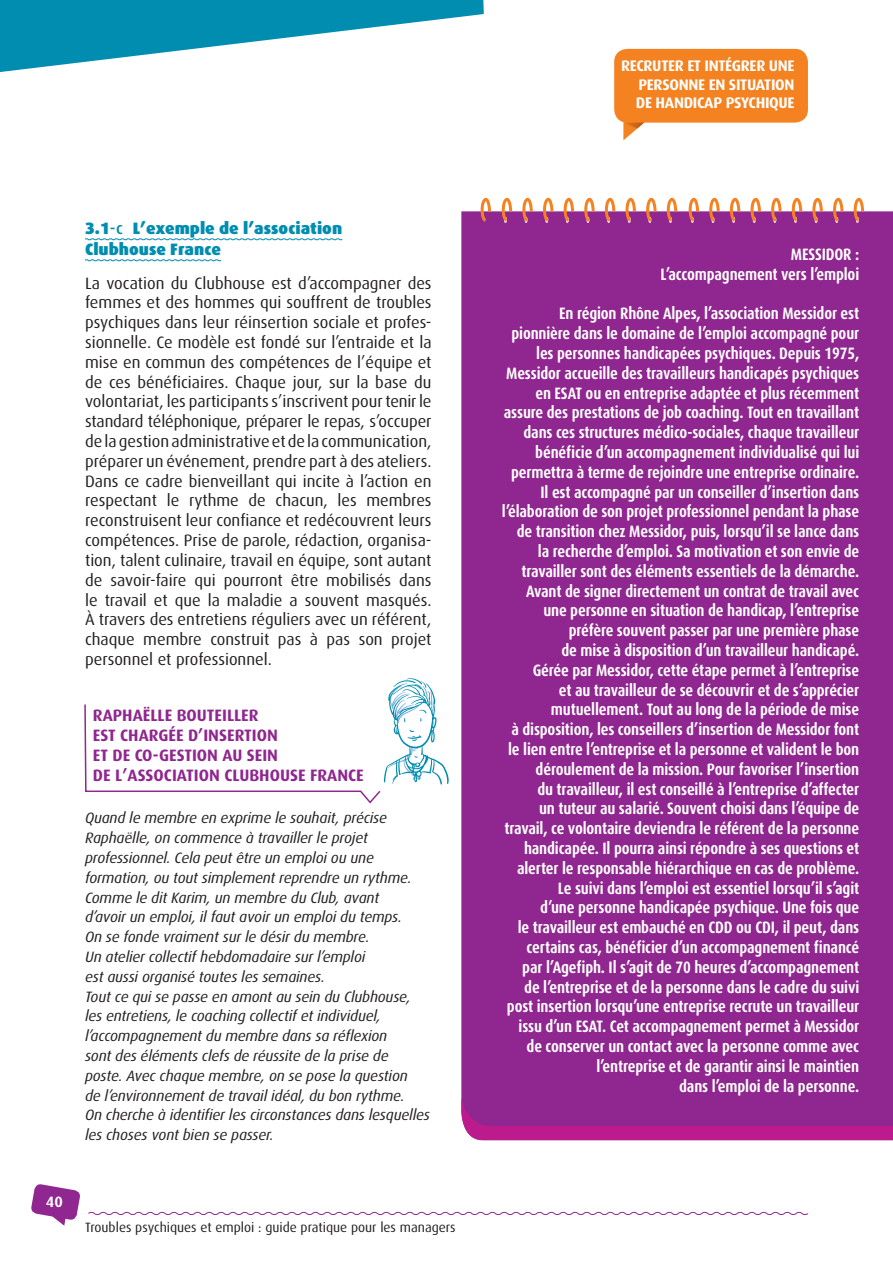
<style>
.page{position:relative;width:893px;height:1263px;background:#fff}
.page>*{position:absolute;margin:0;border:0;box-sizing:border-box;transform-origin:0 0}
.t1{font:700 condensed 16.5px/19.8px "Dax OT";letter-spacing:-.01em;color:#fff;text-align:right}
.t2{font:16.5px/19.8px "Dax";color:#231f20;text-align:justify}
.t3{font:700 16.5px/19.8px "Dax";color:#90268f}
.t4{font:900 16.5px/21px "Dax";color:#008db0}
.t5{font:700 15.3px/18.3px "Dax";letter-spacing:-.02em;color:#fff;text-align:justify}
.t6{font:italic 15px/19.8px "Dax";letter-spacing:-.01em;color:#231f20}
.t7{font:700 15px "Dax";color:#fff}
.t8{font:13.5px "Dax";color:#231f20}
.s1{font-weight:500}
</style>
<div class="page">
<svg style="left:31px;top:1184px;width:49px;height:42px"></svg>
<div style="left:614px;top:49px;width:194px;height:74px;background:#f58220;border-radius:13px"></div>
<svg style="left:623px;top:122px;width:28px;height:18px"></svg>
<img style="left:623px;top:123px;width:21px;height:6px">
<svg style="left:0;top:0;width:484px;height:72px"></svg>
<svg style="left:88px;top:1211px;width:721px;height:4px"></svg>
<svg style="left:84px;top:238px;width:259px;height:3px"></svg>
<svg style="left:84px;top:259px;width:138px;height:3px"></svg>
<svg style="left:84px;top:678px;width:365px;height:126px"></svg>
<div style="left:461px;top:211px;width:432px;height:887px;background:#90268f"></div>
<svg style="left:687px;top:197px;width:13px;height:27px"></svg>
<svg style="left:708px;top:197px;width:13px;height:27px"></svg>
<svg style="left:728px;top:197px;width:14px;height:27px"></svg>
<svg style="left:749px;top:197px;width:13px;height:27px"></svg>
<svg style="left:770px;top:197px;width:13px;height:27px"></svg>
<svg style="left:790px;top:197px;width:14px;height:27px"></svg>
<svg style="left:811px;top:197px;width:13px;height:27px"></svg>
<svg style="left:831px;top:197px;width:14px;height:27px"></svg>
<svg style="left:852px;top:197px;width:14px;height:27px"></svg>
<svg style="left:500px;top:197px;width:14px;height:27px"></svg>
<svg style="left:521px;top:197px;width:13px;height:27px"></svg>
<svg style="left:541px;top:197px;width:14px;height:27px"></svg>
<svg style="left:562px;top:197px;width:13px;height:27px"></svg>
<svg style="left:583px;top:197px;width:13px;height:27px"></svg>
<svg style="left:603px;top:197px;width:14px;height:27px"></svg>
<svg style="left:624px;top:197px;width:13px;height:27px"></svg>
<svg style="left:645px;top:197px;width:13px;height:27px"></svg>
<svg style="left:665px;top:197px;width:14px;height:27px"></svg>
<svg style="left:479px;top:197px;width:13px;height:27px"></svg>
<svg style="left:461px;top:1098px;width:432px;height:42px;background:#9f248f"></svg>
<p class="t7" style="left:46px;top:1193px;width:18px">40</p>
<p class="t4" style="left:85px;top:218px;width:259px">3.1<span class="s1">-c</span> L’exemple de l’association<br>Clubhouse France</p>
<p class="t2" style="left:85px;top:273px;width:348px">La vocation du Clubhouse est d’accompagner des femmes et des hommes qui souffrent de troubles psychiques dans leur réinsertion sociale et profes&shy;sionnelle. Ce modèle est fondé sur l’entraide et la mise en commun des compétences de l’équipe et de ces bénéficiaires. Chaque jour, sur la base du volontariat, les participants s’inscrivent pour tenir le standard téléphonique, préparer le repas, s’occuper de la gestion administrative et de la communication, préparer un événement, prendre part à des ateliers.<br>Dans ce cadre bienveillant qui incite à l’action en respectant le rythme de chacun, les membres reconstruisent leur confiance et redécouvrent leurs compétences. Prise de parole, rédaction, organisa&shy;tion, talent culinaire, travail en équipe, sont autant de savoir-faire qui pourront être mobilisés dans le travail et que la maladie a souvent masqués.<br>À travers des entretiens réguliers avec un référent, chaque membre construit pas à pas son projet personnel et professionnel.</p>
<p class="t3" style="left:93px;top:706px;width:272px">RAPHAËLLE BOUTEILLER<br>EST CHARGÉE D’INSERTION<br>ET DE CO-GESTION AU SEIN<br>DE L’ASSOCIATION CLUBHOUSE FRANCE</p>
<p class="t6" style="left:85px;top:808px;width:346px">Quand le membre en exprime le souhait, précise Raphaëlle, on commence à travailler le projet professionnel. Cela peut être un emploi ou une formation, ou tout simplement reprendre un rythme.<br>Comme le dit Karim, un membre du Club, avant<br>d’avoir un emploi, il faut avoir un emploi du temps.<br>On se fonde vraiment sur le désir du membre.<br>Un atelier collectif hebdomadaire sur l’emploi<br>est aussi organisé toutes les semaines.<br>Tout ce qui se passe en amont au sein du Clubhouse, les entretiens, le coaching collectif et individuel, l’accompagnement du membre dans sa réflexion<br>sont des éléments clefs de réussite de la prise de poste. Avec chaque membre, on se pose la question<br>de l’environnement de travail idéal, du bon rythme.<br>On cherche à identifier les circonstances dans lesquelles les choses vont bien se passer.</p>
<p class="t8" style="left:85px;top:1220px;width:372px">Troubles psychiques et emploi : guide pratique pour les managers</p>
<p class="t5" style="left:636px;top:57px;width:160px;text-indent:-15px">RECRUTER ET INTÉGRER UNE PERSONNE EN SITUATION DE HANDICAP PSYCHIQUE</p>
<p class="t1" style="left:661px;top:244px;width:200px">MESSIDOR :<br>L’accompagnement vers l’emploi</p>
<p class="t1" style="left:502px;top:304px;width:359px">En région Rhône Alpes, l’association Messidor est pionnière dans le domaine de l’emploi accompagné pour les personnes handicapées psychiques. Depuis 1975, Messidor accueille des travailleurs handicapés psychiques en ESAT ou en entreprise adaptée et plus récemment assure des prestations de job coaching. Tout en travaillant dans ces structures médico-sociales, chaque travailleur bénéficie d’un accompagnement individualisé qui lui permettra à terme de rejoindre une entreprise ordinaire.<br>Il est accompagné par un conseiller d’insertion dans l’élaboration de son projet professionnel pendant la phase de transition chez Messidor, puis, lorsqu’il se lance dans la recherche d’emploi. Sa motivation et son envie de travailler sont des éléments essentiels de la démarche.<br>Avant de signer directement un contrat de travail avec une personne en situation de handicap, l’entreprise préfère souvent passer par une première phase<br>de mise à disposition d’un travailleur handicapé.<br>Gérée par Messidor, cette étape permet à l’entreprise<br>et au travailleur de se découvrir et de s’apprécier mutuellement. Tout au long de la période de mise<br>à disposition, les conseillers d’insertion de Messidor font le lien entre l’entreprise et la personne et valident le bon déroulement de la mission. Pour favoriser l’insertion<br>du travailleur, il est conseillé à l’entreprise d’affecter<br>un tuteur au salarié. Souvent choisi dans l’équipe de travail, ce volontaire deviendra le référent de la personne handicapée. Il pourra ainsi répondre à ses questions et alerter le responsable hiérarchique en cas de problème.<br>Le suivi dans l’emploi est essentiel lorsqu’il s’agit<br>d’une personne handicapée psychique. Une fois que<br>le travailleur est embauché en CDD ou CDI, il peut, dans certains cas, bénéficier d’un accompagnement financé<br>par l’Agefiph. Il s’agit de 70 heures d’accompagnement<br>de l’entreprise et de la personne dans le cadre du suivi post insertion lorsqu’une entreprise recrute un travailleur issu d’un ESAT. Cet accompagnement permet à Messidor de conserver un contact avec la personne comme avec l’entreprise et de garantir ainsi le maintien<br>dans l’emploi de la personne.</p>
</div>
